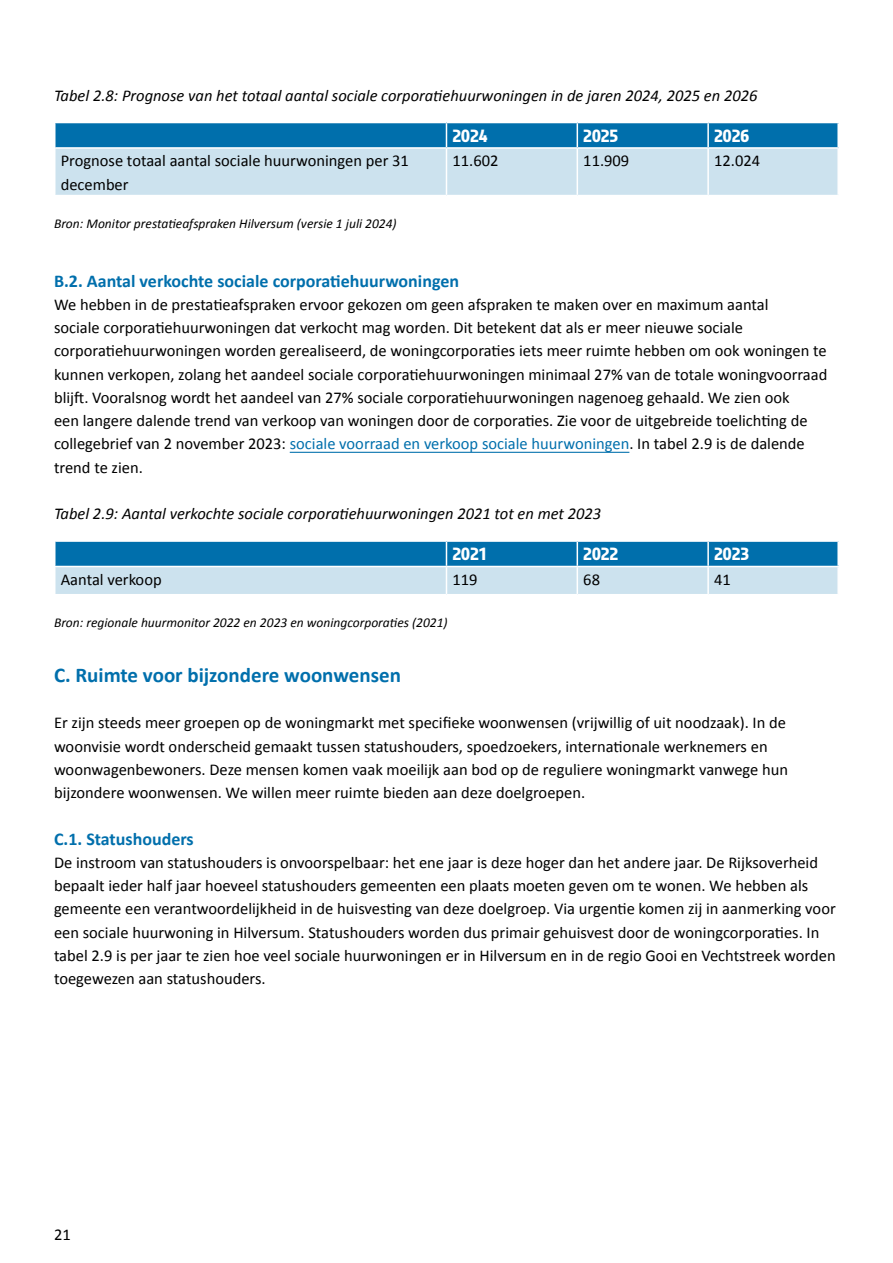
<style>
.page{position:relative;width:893px;height:1263px;background:#fff}
.page>*{position:absolute;margin:0;border:0;box-sizing:border-box;transform-origin:0 0}
.t1{font:21px "Calibri Bold 2";color:#006fac}
.t2{font:18px "Calibri Bold 2";color:#006fac}
.t3{font:700 18px "Calibri";color:#006fac}
.t4{font:16.5px/23.2px "Calibri";color:#000}
.t5{font:16.5px "Calibri Italic 2";color:#000}
.t6{font:16.5px "Calibri 2";color:#000}
.t7{font:700 16.5px "Sansa Con Pro";color:#fff}
.t8{font:13.5px "Calibri Italic 2";color:#000}
.s1{font-family:"Calibri 2"}
.s2{color:#006fac}
</style>
<div class="page">
<div style="left:708px;top:123px;width:130px;height:25px;background:#006fac"></div>
<div style="left:446px;top:123px;width:131px;height:25px;background:#006fac"></div>
<div style="left:55px;top:123px;width:391px;height:25px;background:#006fac"></div>
<hr style="left:54px;top:123px;width:2px;height:24px;background:#fff">
<div style="left:577px;top:123px;width:131px;height:25px;background:#006fac"></div>
<hr style="left:837px;top:123px;width:2px;height:24px;background:#fff">
<div style="left:55px;top:148px;width:391px;height:48px;background:#cce2ee"></div>
<div style="left:708px;top:148px;width:130px;height:48px;background:#cce2ee"></div>
<hr style="left:837px;top:149px;width:2px;height:46px;background:#fff">
<div style="left:446px;top:148px;width:131px;height:48px;background:#cce2ee"></div>
<hr style="left:54px;top:195px;width:392px;height:1px;background:#fff">
<div style="left:577px;top:148px;width:131px;height:48px;background:#cce2ee"></div>
<hr style="left:446px;top:195px;width:131px;height:1px;background:#fff">
<hr style="left:577px;top:195px;width:131px;height:1px;background:#fff">
<hr style="left:708px;top:195px;width:131px;height:1px;background:#fff">
<div style="left:708px;top:541px;width:130px;height:25px;background:#006fac"></div>
<hr style="left:708px;top:540px;width:131px;height:2px;background:#fff">
<div style="left:446px;top:541px;width:131px;height:25px;background:#006fac"></div>
<div style="left:55px;top:541px;width:391px;height:25px;background:#006fac"></div>
<hr style="left:54px;top:540px;width:392px;height:2px;background:#fff">
<div style="left:577px;top:541px;width:131px;height:25px;background:#006fac"></div>
<hr style="left:446px;top:540px;width:131px;height:2px;background:#fff">
<hr style="left:577px;top:540px;width:131px;height:2px;background:#fff">
<hr style="left:837px;top:542px;width:2px;height:24px;background:#fff">
<div style="left:55px;top:566px;width:391px;height:29px;background:#cce2ee"></div>
<div style="left:708px;top:566px;width:130px;height:29px;background:#cce2ee"></div>
<hr style="left:837px;top:567px;width:2px;height:27px;background:#fff">
<div style="left:446px;top:566px;width:131px;height:29px;background:#cce2ee"></div>
<hr style="left:54px;top:594px;width:392px;height:1px;background:#fff">
<div style="left:577px;top:566px;width:131px;height:29px;background:#cce2ee"></div>
<hr style="left:446px;top:594px;width:131px;height:1px;background:#fff">
<hr style="left:577px;top:594px;width:131px;height:1px;background:#fff">
<hr style="left:708px;top:594px;width:131px;height:1px;background:#fff">
<hr style="left:708px;top:147px;width:131px;height:2px;background:#fff">
<svg style="left:446px;top:123px;width:1px;height:24px"></svg>
<hr style="left:707px;top:123px;width:2px;height:24px;background:#fff">
<hr style="left:54px;top:147px;width:392px;height:2px;background:#fff">
<hr style="left:446px;top:147px;width:131px;height:2px;background:#fff">
<hr style="left:577px;top:147px;width:131px;height:2px;background:#fff">
<hr style="left:707px;top:149px;width:2px;height:46px;background:#fff">
<hr style="left:446px;top:149px;width:1px;height:46px;background:#fff">
<hr style="left:577px;top:149px;width:1px;height:46px;background:#fff">
<svg style="left:577px;top:123px;width:1px;height:24px"></svg>
<hr style="left:290px;top:452px;width:339px;height:1px;background:#006fac">
<hr style="left:708px;top:566px;width:131px;height:1px;background:#fff">
<hr style="left:707px;top:542px;width:2px;height:24px;background:#fff">
<hr style="left:54px;top:566px;width:392px;height:1px;background:#fff">
<hr style="left:446px;top:566px;width:131px;height:1px;background:#fff">
<hr style="left:577px;top:566px;width:131px;height:1px;background:#fff">
<hr style="left:707px;top:567px;width:2px;height:27px;background:#fff">
<svg style="left:446px;top:542px;width:1px;height:52px"></svg>
<svg style="left:577px;top:542px;width:1px;height:52px"></svg>
<p class="t5" style="left:54px;top:85px;width:705px">Tabel 2.8: Prognose van het totaal aantal sociale corporatiehuurwoningen in de jaren 2024, 2025 en 2026</p>
<p class="t7" style="left:452px;top:125px;width:37px">2024</p>
<p class="t7" style="left:583px;top:125px;width:37px">2025</p>
<p class="t7" style="left:714px;top:125px;width:37px">2026</p>
<p class="t4" style="left:61px;top:148px;width:350px">Prognose totaal aantal sociale huurwoningen per 31 <span class="s1">december</span></p>
<p class="t4" style="left:452px;top:148px;width:47px">11.602</p>
<p class="t4" style="left:583px;top:148px;width:47px">11.909</p>
<p class="t4" style="left:714px;top:148px;width:47px">12.024</p>
<p class="t8" style="left:54px;top:215px;width:344px">Bron: Monitor prestatieafspraken Hilversum (versie 1 juli 2024)</p>
<h4 class="t2" style="left:54px;top:268px;width:407px">B.2. Aantal verkochte sociale corporatiehuurwoningen</h4>
<p class="t4" style="left:54px;top:292px;width:775px">We hebben in de prestatieafspraken ervoor gekozen om geen afspraken te maken over en maximum aantal<br>sociale corporatiehuurwoningen dat verkocht mag worden. Dit betekent dat als er meer nieuwe sociale corporatiehuurwoningen worden gerealiseerd, de woningcorporaties iets meer ruimte hebben om ook woningen te kunnen verkopen, zolang het aandeel sociale corporatiehuurwoningen minimaal 27% van de totale woningvoorraad blijft. Vooralsnog wordt het aandeel van 27% sociale corporatiehuurwoningen nagenoeg gehaald. We zien ook<br>een langere dalende trend van verkoop van woningen door de corporaties. Zie voor de uitgebreide toelichting de collegebrief van 2 november 2023: <span class="s2">sociale voorraad en verkoop sociale huurwoningen</span>. In tabel 2.9 is de dalende</p>
<p class="t6" style="left:54px;top:457px;width:90px">trend te zien.</p>
<p class="t5" style="left:54px;top:503px;width:549px">Tabel 2.9: Aantal verkochte sociale corporatiehuurwoningen 2021 tot en met 2023</p>
<p class="t7" style="left:452px;top:543px;width:37px">2021</p>
<p class="t7" style="left:583px;top:543px;width:37px">2022</p>
<p class="t7" style="left:714px;top:543px;width:37px">2023</p>
<p class="t6" style="left:61px;top:569px;width:102px">Aantal verkoop</p>
<p class="t4" style="left:452px;top:567px;width:27px">119</p>
<p class="t4" style="left:583px;top:567px;width:18px">68</p>
<p class="t4" style="left:714px;top:567px;width:18px">41</p>
<p class="t8" style="left:54px;top:614px;width:395px">Bron: regionale huurmonitor 2022 en 2023 en woningcorporaties (2021)</p>
<h3 class="t1" style="left:54px;top:660px;width:348px">C. Ruimte voor bijzondere woonwensen</h3>
<p class="t4" style="left:54px;top:710px;width:736px">Er zijn steeds meer groepen op de woningmarkt met specifieke woonwensen (vrijwillig of uit noodzaak). In de woonvisie wordt onderscheid gemaakt tussen statushouders, spoedzoekers, internationale werknemers en woonwagenbewoners. Deze mensen komen vaak moeilijk aan bod op de reguliere woningmarkt vanwege hun bijzondere woonwensen. We willen meer ruimte bieden aan deze doelgroepen.</p>
<h4 class="t3" style="left:54px;top:826px;width:141px">C.1. Statushouders</h4>
<p class="t4" style="left:54px;top:850px;width:783px">De instroom van statushouders is onvoorspelbaar: het ene jaar is deze hoger dan het andere jaar. De Rijksoverheid bepaalt ieder half jaar hoeveel statushouders gemeenten een plaats moeten geven om te wonen. We hebben als gemeente een verantwoordelijkheid in de huisvesting van deze doelgroep. Via urgentie komen zij in aanmerking voor een sociale huurwoning in Hilversum. Statushouders worden dus primair gehuisvest door de woningcorporaties. In tabel 2.9 is per jaar te zien hoe veel sociale huurwoningen er in Hilversum en in de regio Gooi en Vechtstreek worden toegewezen aan statushouders.</p>
<p class="t4" style="left:54px;top:1222px;width:18px">21</p>
</div>
